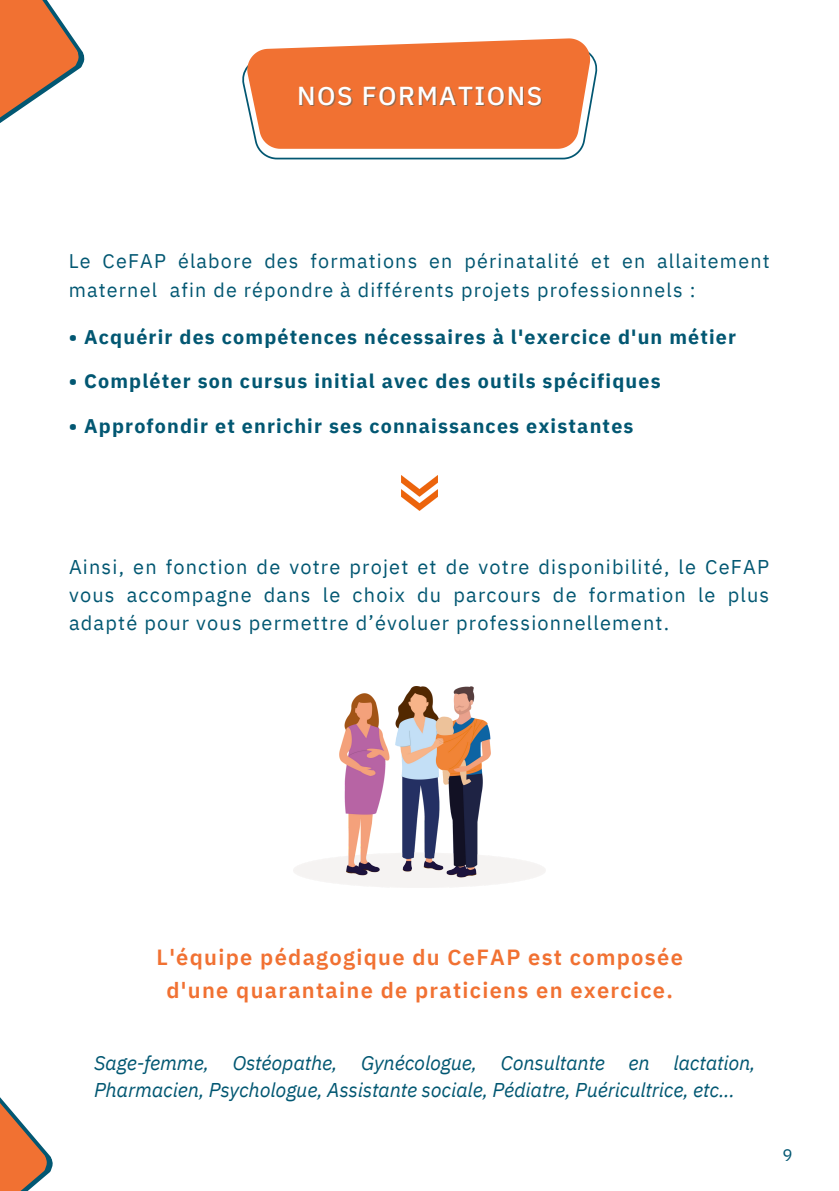
<style>
.page{position:relative;width:839px;height:1191px;background:#fff}
.page>*{position:absolute;margin:0;border:0;box-sizing:border-box;transform-origin:0 0}
.t1{font:500 26px "IBM Plex Sans Thai";letter-spacing:.06em;color:#fff}
.t2{font:600 22px/32.8px "IBM Plex Sans Thai";letter-spacing:.06em;color:#f17132;text-align:center}
.t3{font:20px/28.4px "IBM Plex Sans";letter-spacing:.06em;color:#025772;text-align:justify}
.t4{font:italic 20px/27px "IBM Plex Sans";letter-spacing:-.01em;color:#025772}
.t5{font:700 19.8px "IBM Plex Sans";letter-spacing:.06em;color:#025772}
.t6{font:19.8px/28.6px "IBM Plex Sans";letter-spacing:.06em;color:#025772}
.t7{font:16.8px "IBM Plex Sans";color:#025772}
</style>
<div class="page">
<svg style="left:0;top:0;width:85px;height:123px"></svg>
<svg style="left:0;top:1097px;width:53px;height:94px"></svg>
<svg style="left:242px;top:38px;width:355px;height:121px"></svg>
<img style="left:293px;top:686px;width:252px;height:201px">
<img style="left:401px;top:476px;width:36px;height:34px">
<h1 class="t1" style="left:297px;top:80px;width:247px">NOS FORMATIONS</h1>
<p class="t6" style="left:69px;top:246px;width:702px">Le CeFAP élabore des formations en périnatalité et en allaitement maternel afin de répondre à différents projets professionnels :</p>
<p class="t5" style="left:69px;top:324px;width:669px">• Acquérir des compétences nécessaires à l'exercice d'un métier</p>
<p class="t5" style="left:69px;top:368px;width:593px">• Compléter son cursus initial avec des outils spécifiques</p>
<p class="t5" style="left:69px;top:413px;width:566px">• Approfondir et enrichir ses connaissances existantes</p>
<p class="t3" style="left:69px;top:552px;width:701px">Ainsi, en fonction de votre projet et de votre disponibilité, le CeFAP vous accompagne dans le choix du parcours de formation le plus adapté pour vous permettre d’évoluer professionnellement.</p>
<p class="t2" style="left:157px;top:941px;width:527px">L'équipe pédagogique du CeFAP est composée d'une quarantaine de praticiens en exercice.</p>
<p class="t4" style="left:94px;top:1049px;width:663px">Sage-femme, Ostéopathe, Gynécologue, Consultante en lactation,<br>Pharmacien, Psychologue, Assistante sociale, Pédiatre, Puéricultrice, etc...</p>
<p class="t7" style="left:782px;top:1143px;width:12px">9</p>
</div>
